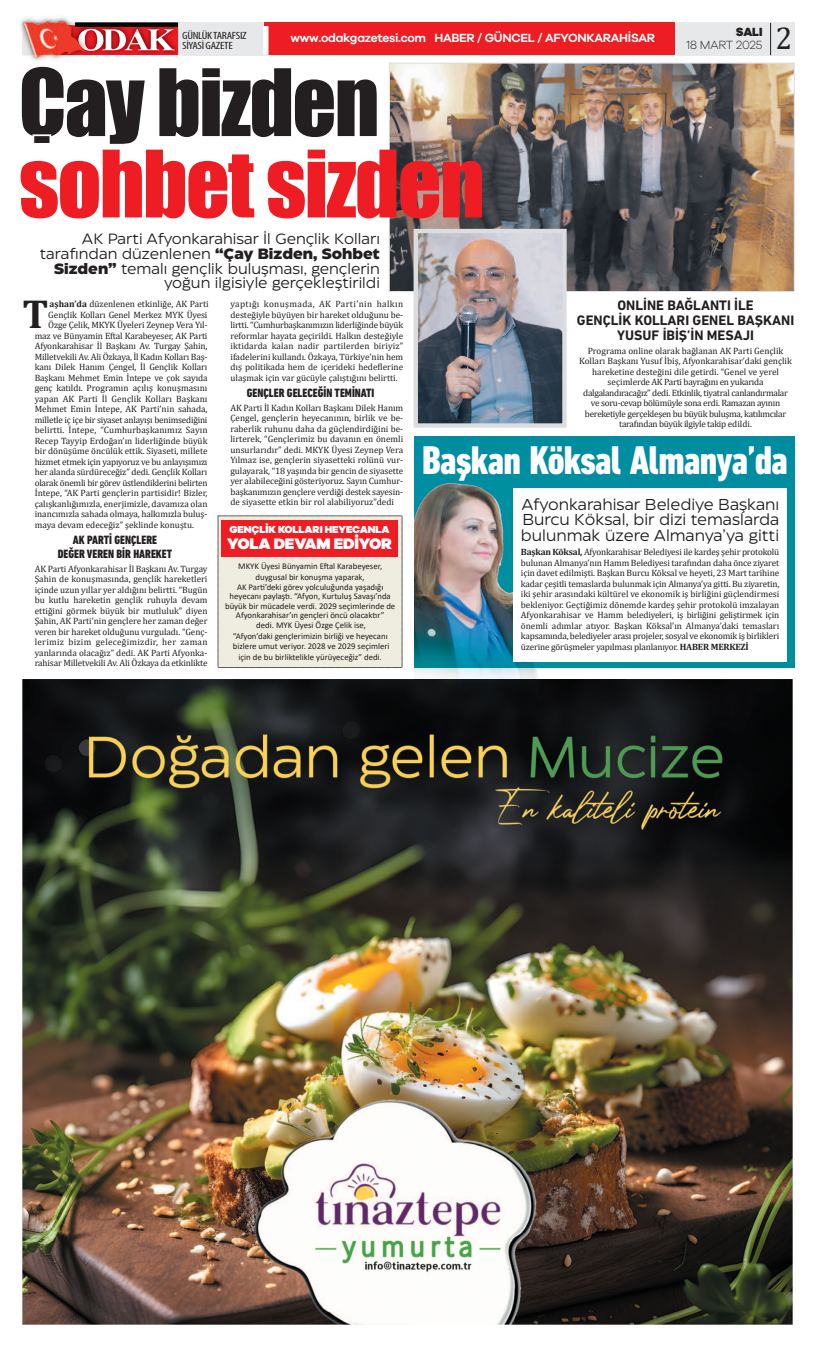
<style>
.page{position:relative;width:817px;height:1347px;background:#fff}
.page>*{position:absolute;margin:0;border:0;box-sizing:border-box;transform-origin:0 0}
.t1{font:85.75px "Impact";letter-spacing:-.02em;color:#ee1d23}
.t2{font:85.75px "Impact";letter-spacing:-.02em;color:#231f20}
.t3{font:800 condensed 40.77px "DIN Next LT Pro";letter-spacing:-.015em;color:#fff}
.t4{font:700 40.69px "Cambria";color:#231f20}
.t5{font:31.5px "Cambria";color:#231f20}
.t6{font:15.75px/15.8px "Eastman Roman Trial";color:#231f20;text-align:justify}
.t7{font:900 15.75px "Galano Grotesque";letter-spacing:-.01em;color:#fff}
.t8{font:14.88px/14.9px "Eastman Roman Trial";color:#231f20;text-align:right}
.t9{font:700 14px/14.9px "DIN Next LT Pro";color:#231f20;text-align:center}
.t10{font:800 condensed 12.25px/13.1px "DIN Next LT Pro";color:#231f20;text-align:center}
.t11{font:600 12.25px "Galano Grotesque";letter-spacing:-.025em;color:#fff}
.t12{font:300 12.25px "Galano Grotesque";letter-spacing:-.01em;color:#231f20}
.t13{font:800 12.25px "Galano Grotesque";color:#231f20}
.t14{font:condensed 10.5px/10.5px "Myriad Pro";letter-spacing:-.025em;color:#231f20;scale:1.19 1}
.t15{font:900 10.5px "Galano Grotesque";letter-spacing:-.01em;color:#fff}
.t16{font:9.19px/10.5px "Cambria";letter-spacing:-.015em;color:#231f20;text-align:justify}
.t17{font:9.19px "Cambria";letter-spacing:.005em;color:#231f20}
.t18{font:9.19px "Cambria";letter-spacing:.01em;color:#231f20}
.t19{font:8.75px/9.6px "Calibri";color:#231f20;text-align:center}
.s1{font-weight:800}
.s2{font-weight:700}
</style>
<div class="page">
<div style="left:22px;top:22px;width:772px;height:33px;background:#e7e8e9"></div>
<img style="left:105px;top:55px;width:74px;height:1px">
<img style="left:174px;top:22px;width:5px;height:33px">
<img style="left:174px;top:27px;width:4px;height:28px">
<img style="left:174px;top:23px;width:4px;height:4px">
<img style="left:20px;top:20px;width:51px;height:41px">
<img style="left:25px;top:55px;width:35px;height:5px">
<img style="left:22px;top:17px;width:49px;height:5px">
<img style="left:22px;top:22px;width:40px;height:33px">
<img style="left:57px;top:25px;width:5px;height:30px">
<svg style="left:62px;top:21px;width:112px;height:34px;background:#c45657"></svg>
<div style="left:264px;top:22px;width:410px;height:33px;background:#ee1d23"></div>
<div style="left:263px;top:26px;width:5px;height:29px;background:#fff"></div>
<hr style="left:769px;top:23px;width:1px;height:32px;background:#231f20">
<img style="left:22px;top:679px;width:770px;height:645px">
<img style="left:391px;top:65px;width:401px;height:225px">
<div style="left:389px;top:63px;width:405px;height:229px;border:1px solid #dcdddf"></div>
<div style="left:218px;top:516px;width:184px;height:152px;background:#efece0"></div>
<img style="left:418px;top:234px;width:143px;height:189px">
<div style="left:413px;top:229px;width:153px;height:199px;border:4px solid #dcdddf"></div>
<div style="left:414px;top:437px;width:380px;height:231px;background:#008da0"></div>
<div style="left:221px;top:520px;width:176px;height:37px;background:#ee1d23"></div>
<img style="left:414px;top:483px;width:211px;height:215px">
<div style="left:513px;top:488px;width:273px;height:173px;background:#fff"></div>
<div style="left:34px;top:136px;width:15px;height:7px;background:#231f20"></div>
<div style="left:32px;top:134px;width:19px;height:11px;border:2px solid #fff"></div>
<p class="t14" style="left:182px;top:31px;width:56px">GÜNLÜKTARAFSIZ<br>SİYASİGAZETE</p>
<h3 class="t11" style="left:290px;top:33px;width:366px">www.odakgazetesi.com HABER / GÜNCEL / AFYONKARAHİSAR</h3>
<h1 class="t2" style="left:19px;top:50px;width:362px">Cay bizden</h1>
<h1 class="t1" style="left:19px;top:131px;width:467px">sohbet sizden</h1>
<h3 class="t8" style="left:40px;top:232px;width:341px">AK Parti Afyonkarahisar İl Gençlik Kolları tarafından düzenlenen <span class="s1">“Çay Bizden, Sohbet Sizden”</span> temalı gençlik buluşması, gençlerin yoğun ilgisiyle gerçekleştirildi</h3>
<h3 class="t13" style="left:735px;top:27px;width:28px">SALI</h3>
<h3 class="t12" style="left:685px;top:41px;width:78px">18 MART 2025</h3>
<h3 class="t5" style="left:775px;top:19px;width:18px">2</h3>
<h3 class="t4" style="left:22px;top:290px;width:27px">T</h3>
<p class="t16" style="left:49px;top:299px;width:161px"><span class="s2">aşhan’da</span> düzenlenen etkinliğe, AK Parti</p>
<p class="t16" style="left:48px;top:309px;width:161px">Gençlik Kolları Genel Merkez MYK Üyesi</p>
<p class="t16" style="left:48px;top:320px;width:161px">Özge Çelik, MKYK Üyeleri Zeynep Vera Yıl-</p>
<p class="t16" style="left:35px;top:330px;width:174px">maz ve Bünyamin Eftal Karabeyeser, AK Parti</p>
<p class="t16" style="left:35px;top:341px;width:174px">Afyonkarahisar İl Başkanı Av. Turgay Şahin,</p>
<p class="t16" style="left:35px;top:351px;width:174px">Milletvekili Av. Ali Özkaya, İl Kadın Kolları Baş-</p>
<p class="t16" style="left:35px;top:362px;width:174px">kanı Dilek Hanım Çengel, İl Gençlik Kolları</p>
<p class="t16" style="left:35px;top:372px;width:174px">Başkanı Mehmet Emin İntepe ve çok sayıda</p>
<p class="t17" style="left:35px;top:383px;width:174px">genç katıldı. Programın açılış konuşmasını</p>
<p class="t17" style="left:35px;top:393px;width:174px">yapan AK Parti İl Gençlik Kolları Başkanı</p>
<p class="t16" style="left:35px;top:404px;width:174px">Mehmet Emin İntepe, AK Parti’nin sahada,</p>
<p class="t16" style="left:35px;top:414px;width:174px">milletle iç içe bir siyaset anlayışı benimsediğini</p>
<p class="t18" style="left:35px;top:425px;width:174px">belirtti. İntepe, “Cumhurbaşkanımız Sayın</p>
<p class="t16" style="left:35px;top:435px;width:174px">Recep Tayyip Erdoğan’ın liderliğinde büyük</p>
<p class="t16" style="left:35px;top:446px;width:174px">bir dönüşüme öncülük ettik. Siyaseti, millete</p>
<p class="t16" style="left:35px;top:456px;width:174px">hizmet etmek için yapıyoruz ve bu anlayışımızı</p>
<p class="t16" style="left:35px;top:467px;width:174px">her alanda sürdüreceğiz” dedi. Gençlik Kolları</p>
<p class="t16" style="left:35px;top:477px;width:174px">olarak önemli bir görev üstlendiklerini belirten</p>
<p class="t16" style="left:35px;top:488px;width:174px">İntepe, “AK Parti gençlerin partisidir! Bizler,</p>
<p class="t16" style="left:35px;top:498px;width:174px">çalışkanlığımızla, enerjimizle, davamıza olan</p>
<p class="t16" style="left:35px;top:509px;width:174px">inancımızla sahada olmaya, halkımızla buluş-</p>
<p class="t16" style="left:35px;top:519px;width:161px">maya devam edeceğiz” şeklinde konuştu.</p>
<h3 class="t10" style="left:58px;top:535px;width:116px">AK PARTİ GENÇLERE<br>DEĞER VEREN BİR HAREKET</h3>
<p class="t16" style="left:35px;top:563px;width:174px">AK Parti Afyonkarahisar İl Başkanı Av. Turgay Şahin de konuşmasında, gençlik hareketleri içinde uzun yıllar yer aldığını belirtti. “Bugün bu kutlu hareketin gençlik ruhuyla devam ettiğini görmek büyük bir mutluluk” diyen Şahin, AK Parti’nin gençlere her zaman değer veren bir hareket olduğunu vurguladı. “Genç&shy;lerimiz bizim geleceğimizdir, her zaman yanlarında olacağız” dedi. AK Parti Afyonka&shy;rahisar Milletvekili Av. Ali Özkaya da etkinlikte</p>
<p class="t16" style="left:230px;top:299px;width:174px">yaptığı konuşmada, AK Parti’nin halkın desteğiyle büyüyen bir hareket olduğunu be&shy;lirtti. “Cumhurbaşkanımızın liderliğinde büyük reformlar hayata geçirildi. Halkın desteğiyle iktidarda kalan nadir partilerden biriyiz” ifadelerini kullandı. Özkaya, Türkiye’nin hem dış politikada hem de içerideki hedeflerine ulaşmak için var gücüyle çalıştığını belirtti.</p>
<h3 class="t10" style="left:247px;top:387px;width:129px">GENÇLER GELECEĞİN TEMİNATI</h3>
<p class="t16" style="left:230px;top:402px;width:174px">AK Parti İl Kadın Kolları Başkanı Dilek Hanım Çengel, gençlerin heyecanının, birlik ve be&shy;raberlik ruhunu daha da güçlendirdiğini be&shy;lirterek, “Gençlerimiz bu davanın en önemli unsurlarıdır” dedi. MKYK Üyesi Zeynep Vera Yılmaz ise, gençlerin siyasetteki rolünü vur&shy;gulayarak, “18 yaşında bir gencin de siyasette yer alabileceğini gösteriyoruz. Sayın Cumhur&shy;başkanımızın gençlere verdiği destek sayesin&shy;de siyasette etkin bir rol alabiliyoruz”dedi</p>
<p class="t15" style="left:229px;top:525px;width:162px">GENÇLİK KOLLARI HEYECANLA</p>
<h3 class="t7" style="left:227px;top:538px;width:166px">YOLA DEVAM EDİYOR</h3>
<p class="t19" style="left:238px;top:562px;width:145px;line-height:10.5px">MKYK Üyesi Bünyamin Eftal Karabeyeser, duygusal bir konuşma yaparak,</p>
<p class="t19" style="left:225px;top:583px;width:172px">AK Parti’deki görev yolculuğunda yaşadığı heyecanı paylaştı. “Afyon, Kurtuluş Savaşı’nda büyük bir mücadele verdi. 2029 seçimlerinde de Afyonkarahisar’ın gençleri öncü olacaktır”<br>dedi. MYK Üyesi Özge Çelik ise,</p>
<p class="t19" style="left:232px;top:631px;width:158px;line-height:10.5px">“Afyon’daki gençlerimizin birliği ve heyecanı bizlere umut veriyor. 2028 ve 2029 seçimleri için de bu birliktelikle yürüyeceğiz” dedi.</p>
<h3 class="t9" style="left:576px;top:299px;width:219px">ONLİNE BAĞLANTI İLE<br>GENÇLİK KOLLARI GENEL BAŞKANI<br>YUSUF İBİŞ’İN MESAJI</h3>
<p class="t16" style="left:578px;top:345px;width:214px;text-align:center">Programa online olarak bağlanan AK Parti Gençlik Kolları Başkanı Yusuf İbiş, Afyonkarahisar’daki gençlik hareketine desteğini dile getirdi. “Genel ve yerel seçimlerde AK Parti bayrağını en yukarıda dalgalandıracağız” dedi. Etkinlik, tiyatral canlandırmalar ve soru-cevap bölümüyle sona erdi. Ramazan ayının bereketiyle gerçekleşen bu büyük buluşma, katılımcılar tarafından büyük ilgiyle takip edildi.</p>
<h2 class="t3" style="left:422px;top:446px;width:367px">Başkan Köksal Almanya’da</h2>
<h3 class="t6" style="left:520px;top:497px;width:260px">Afyonkarahisar Belediye Başkanı Burcu Köksal, bir dizi temaslarda bulunmak üzere Almanya’ya gitti</h3>
<p class="t16" style="left:520px;top:546px;width:260px"><span class="s2">Başkan Köksal,</span> Afyonkarahisar Belediyesi ile kardeş şehir protokolü bulunan Almanya’nın Hamm Belediyesi tarafından daha önce ziyaret için davet edilmişti. Başkan Burcu Köksal ve heyeti, 23 Mart tarihine kadar çeşitli temaslarda bulunmak için Almanya’ya gitti. Bu ziyaretin, iki şehir arasındaki kültürel ve ekonomik iş birliğini güçlendirmesi bekleniyor. Geçtiğimiz dönemde kardeş şehir protokolü imzalayan Afyonkarahisar ve Hamm belediyeleri, iş birliğini geliştirmek için önemli adımlar atıyor. Başkan Köksal’ın Almanya’daki temasları kapsamında, belediyeler arası projeler, sosyal ve ekonomik iş birlikleri üzerine görüşmeler yapılması planlanıyor. <span class="s2">HABER MERKEZİ</span></p>
</div>
